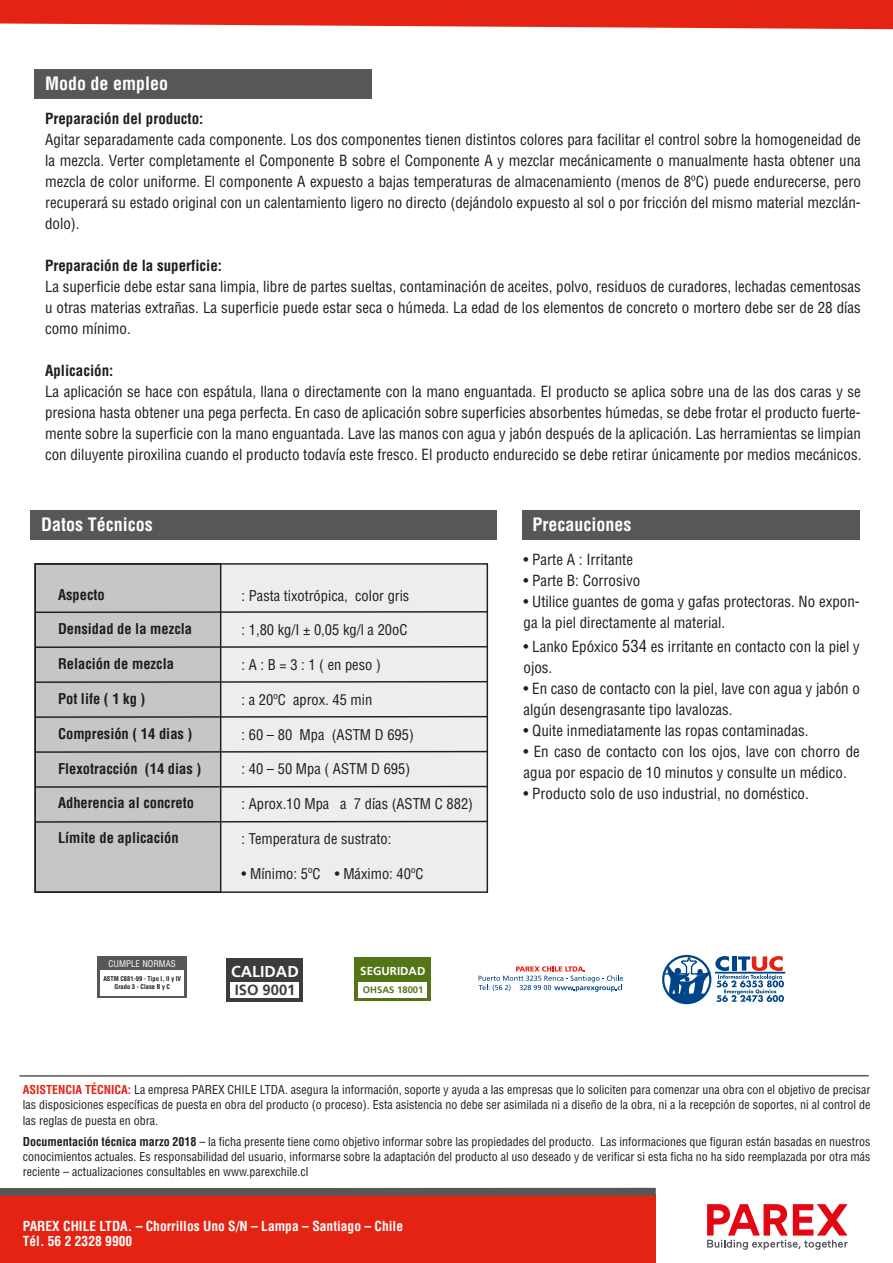
<style>
.page{position:relative;width:893px;height:1263px;background:#fff}
.page>*{position:absolute;margin:0;border:0;box-sizing:border-box;transform-origin:0 0}
.t1{font:700 condensed 18px "Helvetica";color:#fff}
.t2{font:700 15.75px "Frutiger";color:#fff}
.t3{font:condensed 15px/21px "Helvetica";color:#1d1d1b}
.t4{font:700 condensed 15px "Helvetica";color:#1d1d1b}
.t5{font:700 14.7px "Frutiger";color:#3c3c3b}
.t6{font:condensed 14.55px "Helvetica";color:#1d1d1b}
.t7{font:700 condensed 14.55px "Helvetica";color:#1d1d1b}
.t8{font:700 condensed 13.5px "Helvetica";color:#fff}
.t9{font:condensed 12px/15px "Helvetica";color:#1d1d1b;text-align:justify}
.t10{font:700 11.55px "Frutiger";color:#fff}
.t11{font:700 9.45px "Frutiger";color:#547416}
.t12{font:condensed 9px "Helvetica";color:#fff}
.t13{font:700 condensed 6.45px/7.8px "Helvetica";color:#1d1d1b;text-align:center}
.s1{font-size:16.5px}
.s2{font-weight:700;color:#e42313}
.s3{font-weight:700}
</style>
<div class="page">
<svg style="left:0;top:0;width:893px;height:29px;background:#e63728"></svg>
<div style="left:31px;top:511px;width:466px;height:29px;background:#575756"></div>
<div style="left:35px;top:70px;width:337px;height:29px;background:#575756"></div>
<svg style="left:663px;top:956px;width:121px;height:47px"></svg>
<hr style="left:716px;top:972px;width:69px;height:1px;background:#004587">
<div style="left:226px;top:958px;width:77px;height:43px;background:#3c3c3b"></div>
<div style="left:231px;top:982px;width:68px;height:16px;background:#fff"></div>
<div style="left:354px;top:957px;width:77px;height:44px;background:#547416"></div>
<div style="left:359px;top:982px;width:68px;height:15px;background:#fff"></div>
<div style="left:35px;top:564px;width:452px;height:328px;background:#ededed"></div>
<div style="left:34px;top:563px;width:187px;height:330px;background:#c6c6c6;border:1px solid #1d1d1b"></div>
<div style="left:34px;top:563px;width:454px;height:330px;border:1px solid #1d1d1b"></div>
<svg style="left:34px;top:610px;width:455px;height:4px"></svg>
<svg style="left:34px;top:645px;width:455px;height:4px"></svg>
<svg style="left:34px;top:680px;width:455px;height:4px"></svg>
<svg style="left:34px;top:715px;width:455px;height:3px"></svg>
<svg style="left:34px;top:750px;width:455px;height:3px"></svg>
<svg style="left:34px;top:785px;width:455px;height:3px"></svg>
<svg style="left:34px;top:820px;width:455px;height:3px"></svg>
<div style="left:97px;top:956px;width:90px;height:41px;background:#575756"></div>
<div style="left:100px;top:970px;width:84px;height:25px;background:#fff"></div>
<svg style="left:478px;top:966px;width:145px;height:26px"></svg>
<div style="left:522px;top:511px;width:337px;height:29px;background:#575756"></div>
<div style="left:0;top:1195px;width:656px;height:68px;background:#e42313"></div>
<div style="left:0;top:1188px;width:656px;height:8px;background:#575756"></div>
<svg style="left:707px;top:1204px;width:141px;height:46px"></svg>
<hr style="left:19px;top:1075px;width:850px;height:2px;background:#575756">
<p class="t1" style="left:45px;top:72px;width:125px">Modo de empleo</p>
<p class="t4" style="left:45px;top:109px;width:160px">Preparación del producto:</p>
<p class="t3" style="left:45px;top:129px;width:817px;text-align:justify">Agitar separadamente cada componente. Los dos componentes tienen distintos colores para facilitar el control sobre la homogeneidad de la mezcla. Verter completamente el Componente B sobre el Componente A y mezclar mecánicamente o manualmente hasta obtener una mezcla de color uniforme. El componente A expuesto a bajas temperaturas de almacenamiento (menos de 8ºC) puede endurecerse, pero recuperará su estado original con un calentamiento ligero no directo (dejándolo expuesto al sol o por fricción del mismo material mezclán&shy;dolo).</p>
<p class="t4" style="left:45px;top:256px;width:179px">Preparación de la superficie:</p>
<p class="t3" style="left:45px;top:276px;width:817px;text-align:justify">La superficie debe estar sana limpia, libre de partes sueltas, contaminación de aceites, polvo, residuos de curadores, lechadas cementosas u otras materias extrañas. La superficie puede estar seca o húmeda. La edad de los elementos de concreto o mortero debe ser de 28 días como mínimo.</p>
<p class="t4" style="left:45px;top:361px;width:70px">Aplicación:</p>
<p class="t3" style="left:45px;top:381px;width:818px;text-align:justify">La aplicación se hace con espátula, llana o directamente con la mano enguantada. El producto se aplica sobre una de las dos caras y se presiona hasta obtener una pega perfecta. En caso de aplicación sobre superficies absorbentes húmedas, se debe frotar el producto fuerte&shy;mente sobre la superficie con la mano enguantada. Lave las manos con agua y jabón después de la aplicación. Las herramientas se limpian con diluyente piroxilina cuando el producto todavía este fresco. El producto endurecido se debe retirar únicamente por medios mecánicos.</p>
<p class="t1" style="left:41px;top:513px;width:113px">Datos Técnicos</p>
<p class="t7" style="left:58px;top:585px;width:48px">Aspecto</p>
<p class="t7" style="left:58px;top:620px;width:136px">Densidad de la mezcla</p>
<p class="t7" style="left:58px;top:655px;width:117px">Relación de mezcla</p>
<p class="t7" style="left:58px;top:689px;width:89px">Pot life ( 1 kg )</p>
<p class="t7" style="left:58px;top:724px;width:136px">Compresión ( 14 dias )</p>
<p class="t7" style="left:58px;top:759px;width:145px">Flexotracción (14 dias )</p>
<p class="t7" style="left:58px;top:794px;width:138px">Adherencia al concreto</p>
<p class="t7" style="left:58px;top:829px;width:122px">Límite de aplicación</p>
<p class="t6" style="left:242px;top:586px;width:169px">: Pasta tixotrópica, color gris</p>
<p class="t6" style="left:242px;top:621px;width:167px">: 1,80 kg/I ± 0,05 kg/l a 20oC</p>
<p class="t6" style="left:242px;top:656px;width:141px">: A : B = 3 : 1 ( en peso )</p>
<p class="t6" style="left:242px;top:690px;width:132px">: a 20ºC aprox. 45 min</p>
<p class="t6" style="left:242px;top:725px;width:174px">: 60 – 80 Mpa (ASTM D 695)</p>
<p class="t6" style="left:242px;top:760px;width:170px">: 40 – 50 Mpa ( ASTM D 695)</p>
<p class="t6" style="left:242px;top:795px;width:233px">: Aprox.10 Mpa a 7 días (ASTM C 882)</p>
<p class="t6" style="left:242px;top:830px;width:151px">: Temperatura de sustrato:</p>
<p class="t6" style="left:242px;top:864px;width:183px">• Mínimo: 5ºC • Máximo: 40ºC</p>
<p class="t1" style="left:532px;top:513px;width:100px">Precauciones</p>
<p class="t3" style="left:523px;top:549px;width:111px">• Parte A : Irritante</p>
<p class="t3" style="left:523px;top:570px;width:118px">• Parte B: Corrosivo</p>
<p class="t3" style="left:523px;top:591px;width:338px">• Utilice guantes de goma y gafas protectoras. No expon&shy;ga la piel directamente al material.</p>
<p class="t3" style="left:523px;top:636px;width:338px">• Lanko Epóxico <span class="s1">534</span> es irritante en contacto con la piel y ojos.</p>
<p class="t3" style="left:523px;top:678px;width:338px">• En caso de contacto con la piel, lave con agua y jabón o algún desengrasante tipo lavalozas.</p>
<p class="t3" style="left:523px;top:720px;width:286px">• Quite inmediatamente las ropas contaminadas.</p>
<p class="t3" style="left:523px;top:741px;width:338px">• En caso de contacto con los ojos, lave con chorro de agua por espacio de 10 minutos y consulte un médico.</p>
<p class="t3" style="left:523px;top:783px;width:287px">• Producto solo de uso industrial, no doméstico.</p>
<p class="t12" style="left:109px;top:958px;width:69px">CUMPLE NORMAS</p>
<p class="t13" style="left:103px;top:975px;width:79px">ASTM C881-99 - Tipo I, II y IV<br>Grado 3 - Clase B y C</p>
<p class="t2" style="left:231px;top:963px;width:69px">CALIDAD</p>
<p class="t5" style="left:235px;top:981px;width:62px">ISO 9001</p>
<p class="t10" style="left:360px;top:964px;width:67px">SEGURIDAD</p>
<p class="t11" style="left:363px;top:984px;width:62px">OHSAS 18001</p>
<p class="t9" style="left:23px;top:1082px;width:849px"><span class="s2">ASISTENCIA TÉCNICA:</span> La empresa PAREX CHILE LTDA. asegura la información, soporte y ayuda a las empresas que lo soliciten para comenzar una obra con el objetivo de precisar las disposiciones específicas de puesta en obra del producto (o proceso). Esta asistencia no debe ser asimilada ni a diseño de la obra, ni a la recepción de soportes, ni al control de las reglas de puesta en obra.</p>
<p class="t9" style="left:23px;top:1133px;width:849px"><span class="s3">Documentación técnica marzo 2018</span> – la ficha presente tiene como objetivo informar sobre las propiedades del producto. Las informaciones que figuran están basadas en nuestros conocimientos actuales. Es responsabilidad del usuario, informarse sobre la adaptación del producto al uso deseado y de verificar si esta ficha no ha sido reemplazada por otra más reciente – actualizaciones consultables en www.parexchile.cl</p>
<p class="t8" style="left:146px;top:1217px;width:458px">Av. Américo Vespucio Norte 2880 Of. 401 – E Cortijo – Conchalí – Santiago – Chile</p>
<p class="t8" style="left:23px;top:1217px;width:382px">PAREX CHILE LTDA. – Chorrillos Uno S/N – Lampa – Santiago – Chile</p>
</div>
